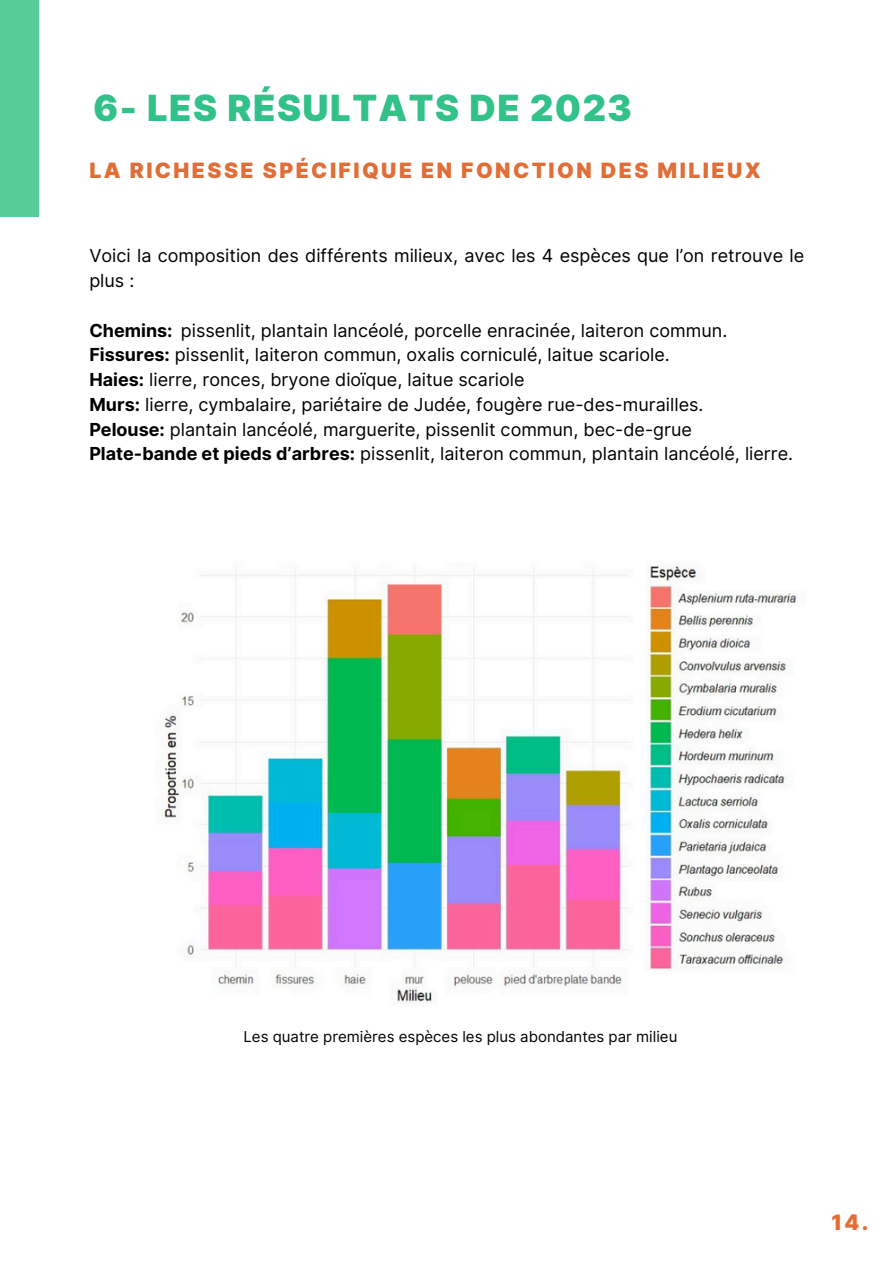
<style>
.page{position:relative;width:894px;height:1264px;background:#fff}
.page>*{position:absolute;margin:0;border:0;box-sizing:border-box;transform-origin:0 0}
.t1{font:900 36.15px "Inter";letter-spacing:.04em;color:#32c189}
.t2{font:900 21.15px "Inter";letter-spacing:.115em;color:#e16e38}
.t3{font:18px/24.8px "Inter";color:#000}
.t4{font:15px "Inter";color:#000}
.s1{font-weight:700}
</style>
<div class="page">
<div style="left:0;top:0;width:38px;height:216px;background:#57cc99"></div>
<img style="left:160px;top:565px;width:639px;height:439px">
<h1 class="t1" style="left:94px;top:86px;width:539px">6- LES RÉSULTATS DE 2023</h1>
<h3 class="t2" style="left:89px;top:158px;width:672px">LA RICHESSE SPÉCIFIQUE EN FONCTION DES MILIEUX</h3>
<p class="t3" style="left:89px;top:243px;width:716px">Voici la composition des différents milieux, avec les 4 espèces que l’on retrouve le plus :</p>
<p class="t3" style="left:89px;top:318px;width:705px"><span class="s1">Chemins:</span> pissenlit, plantain lancéolé, porcelle enracinée, laiteron commun.<br><span class="s1">Fissures:</span> pissenlit, laiteron commun, oxalis corniculé, laitue scariole.<br><span class="s1">Haies:</span> lierre, ronces, bryone dioïque, laitue scariole<br><span class="s1">Murs:</span> lierre, cymbalaire, pariétaire de Judée, fougère rue-des-murailles.<br><span class="s1">Pelouse:</span> plantain lancéolé, marguerite, pissenlit commun, bec-de-grue <span class="s1">Plate-bande et pieds d’arbres:</span> pissenlit, laiteron commun, plantain lancéolé, lierre.</p>
<h2 class="t4" style="left:243px;top:1027px;width:435px">Les quatre premières espèces les plus abondantes par milieu</h2>
<h2 class="t2" style="left:831px;top:1209px;width:38px">14.</h2>
</div>
